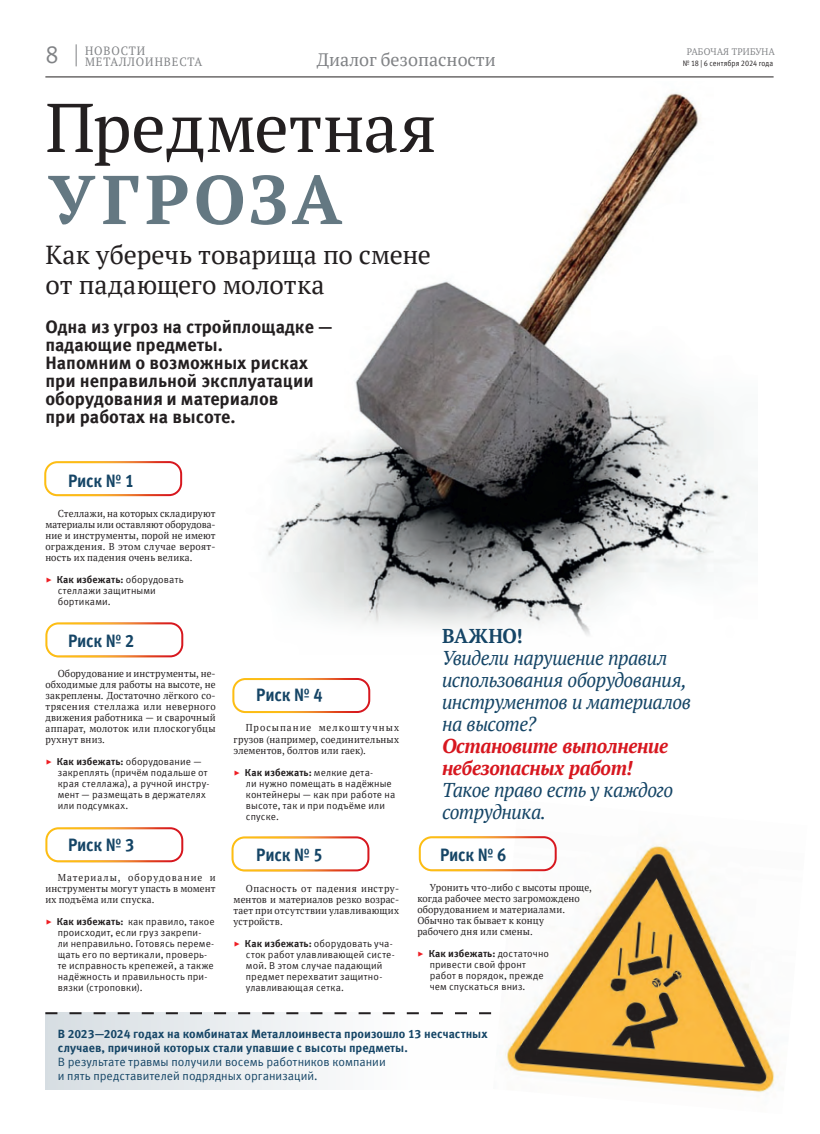
<style>
.page{position:relative;width:820px;height:1134px;background:#fff}
.page>*{position:absolute;margin:0;border:0;box-sizing:border-box;transform-origin:0 0}
.Заголовок_50{font:68.8px/72px "PT Serif";letter-spacing:-.005em;color:#231f20}
.Подзаголовок{font:26px/30px "PT Serif";color:#231f20}
.Цитата_недели{font:italic 20px/22px "PT Serif";letter-spacing:-.025em;color:#154566;scale:.96 1}
.Цитата_недели-2{font:700 20px "PT Serif";letter-spacing:-.005em;color:#154566;scale:.96 1}
.ЛИД{font:700 18px/18px "Meta Offc Pro";color:#231f20}
.Текст_ПОДЗАГ{font:700 18px "Meta Offc Pro";letter-spacing:-.015em;color:#154566;scale:.9 1}
.Колонтитул_рубрика{font:18px "PT Serif";color:#808285}
.Колонка_основной{font:700 12px/14px "Meta Offc Pro";color:#154566}
.t1{font:12px/11px "PT Serif";letter-spacing:.08em;color:#808285;scale:.95 1}
.Текст_основной{font:10px/11px "PT Serif";letter-spacing:.02em;color:#231f20;text-align:justify;scale:.96 1}
.t2{font:10px/11px "Meta Offc Pro Norm";letter-spacing:.01em;color:#231f20}
.t3{font:10px "Charter C";letter-spacing:.03em;color:#808285;scale:.92 1}
.t4{font:8px "Meta Offc Pro Norm";letter-spacing:.005em;color:#231f20;scale:.9 1}
.s1{font-family:"Meta Offc Pro Norm";font-size:25px}
.s2{font-weight:700;color:#647882}
.s3{font-family:"Modern Pictograms";font-size:12px;color:#ee1d23}
.s4{font-family:"Meta Offc Pro";font-weight:700}
.s5{font-weight:700;color:#d7171f}
.s6{font-family:"Meta Offc Pro Norm";font-weight:400}
</style>
<div class="page">
<hr style="left:45px;top:77px;width:728px;height:1px;background:#231f20">
<svg style="left:76px;top:44px;width:1px;height:22px"></svg>
<svg style="left:45px;top:1014px;width:446px;height:75px"></svg>
<svg style="left:45px;top:1012px;width:447px;height:2px"></svg>
<img style="left:493px;top:836px;width:285px;height:256px">
<img style="left:268px;top:92px;width:488px;height:543px">
<div style="left:44px;top:461px;width:138px;height:35px;border:2px solid #fdbe12;border-radius:12px"></div>
<div style="left:45px;top:622px;width:138px;height:35px;border:2px solid #fdbe12;border-radius:12px"></div>
<div style="left:45px;top:827px;width:138px;height:35px;border:2px solid #fdbe12;border-radius:12px"></div>
<div style="left:231px;top:836px;width:138px;height:35px;border:2px solid #fdbe12;border-radius:12px"></div>
<div style="left:232px;top:678px;width:138px;height:35px;border:2px solid #fdbe12;border-radius:12px"></div>
<div style="left:418px;top:836px;width:138px;height:35px;border:2px solid #fdbe12;border-radius:12px"></div>
<p class="t1" style="left:85px;top:45px;width:125px;text-indent:-40px"><span class="s1">8</span> НОВОСТИ<br>МЕТАЛЛОИНВЕСТА</p>
<p class="t3" style="left:686px;top:46px;width:97px">РАБОЧАЯ ТРИБУНА</p>
<p class="Колонтитул_рубрика" style="left:317px;top:48px;width:180px">Диалог безопасности</p>
<p class="t4" style="left:682px;top:58px;width:102px">№ 18 | 6 сентября 2024 года</p>
<p class="Заголовок_50" style="left:45px;top:91px;width:392px">Предметная<br><span class="s2">УГРОЗА</span></p>
<p class="Подзаголовок" style="left:45px;top:240px;width:387px">Как уберечь товарища по смене от падающего молотка</p>
<p class="ЛИД" style="left:45px;top:316px;width:288px">Одна из угроз на стройплощадке — падающие предметы.<br>Напомним о возможных рисках при неправильной эксплуатации оборудования и материалов<br>при работах на высоте.</p>
<p class="Текст_ПОДЗАГ" style="left:68px;top:466px;width:75px">Риск № 1</p>
<p class="Текст_основной" style="left:45px;top:508px;width:179px;text-indent:12px">Стеллажи, на которых складируют материалы или оставляют оборудова&shy;ние и инструменты, порой не имеют ограждения. В этом случае вероят&shy;ность их падения очень велика.</p>
<p class="t2" style="left:58px;top:574px;width:127px;text-indent:-12px"><span class="s3">&gt;</span> <span class="s4">Как избежать:</span> оборудовать стеллажи защитными бортиками.</p>
<p class="Текст_ПОДЗАГ" style="left:68px;top:626px;width:75px">Риск № 2</p>
<p class="Текст_основной" style="left:45px;top:668px;width:179px;text-indent:12px">Оборудование и инструменты, не&shy;обходимые для работы на высоте, не закреплены. Достаточно лёгкого со&shy;трясения стеллажа или неверного движения работника — и сварочный аппарат, молоток или плоскогубцы рухнут вниз.</p>
<p class="t2" style="left:58px;top:756px;width:153px;text-indent:-12px"><span class="s3">&gt;</span> <span class="s4">Как избежать:</span> оборудование — закреплять (причём подальше от края стеллажа), а ручной инстру&shy;мент — размещать в держателях или подсумках.</p>
<p class="Текст_ПОДЗАГ" style="left:68px;top:830px;width:75px">Риск № 3</p>
<p class="Текст_основной" style="left:45px;top:872px;width:179px;text-indent:12px">Материалы, оборудование и инструменты могут упасть в момент их подъёма или спуска.</p>
<p class="t2" style="left:58px;top:916px;width:158px;text-indent:-12px"><span class="s3">&gt;</span> <span class="s4">Как избежать:</span> как правило, такое происходит, если груз закрепи-<br>ли неправильно. Готовясь переме&shy;щать его по вертикали, проверь&shy;те исправность крепежей, а также надёжность и правильность при&shy;вязки (строповки).</p>
<p class="Цитата_недели-2" style="left:442px;top:622px;width:86px">ВАЖНО!</p>
<p class="Цитата_недели" style="left:442px;top:646px;width:261px">Увидели нарушение правил использования оборудования, инструментов и материалов на высоте?<br><span class="s5">Остановите выполнение небезопасных работ!<br></span>Такое право есть у каждого сотрудника.</p>
<p class="Текст_ПОДЗАГ" style="left:440px;top:840px;width:75px">Риск № 6</p>
<p class="Текст_основной" style="left:417px;top:882px;width:183px;text-align:left;text-indent:12px">Уронить что-либо с высоты проще, когда рабочее место загромождено оборудованием и материалами.<br>Обычно так бывает к концу<br>рабочего дня или смены.</p>
<p class="t2" style="left:429px;top:948px;width:121px;text-indent:-12px"><span class="s3">&gt;</span> <span class="s4">Как избежать:</span> достаточно привести свой фронт работ в порядок, прежде чем спускаться вниз.</p>
<p class="Колонка_основной" style="left:58px;top:1026px;width:431px">В 2023—2024 годах на комбинатах Металлоинвеста произошло 13 несчастных случаев, причиной которых стали упавшие с высоты предметы.<br><span class="s6">В результате травмы получили восемь работников компании<br>и пять представителей подрядных организаций.</span></p>
<p class="Текст_ПОДЗАГ" style="left:256px;top:681px;width:75px">Риск № 4</p>
<p class="Текст_основной" style="left:233px;top:722px;width:174px;text-indent:12px">Просыпание мелкоштучных грузов (например, соединительных элементов, болтов или гаек).</p>
<p class="t2" style="left:246px;top:766px;width:151px;text-indent:-12px"><span class="s3">&gt;</span> <span class="s4">Как избежать:</span> мелкие дета-<br>ли нужно помещать в надёжные контейнеры — как при работе на высоте, так и при подъёме или спуске.</p>
<p class="Текст_ПОДЗАГ" style="left:256px;top:841px;width:75px">Риск № 5</p>
<p class="Текст_основной" style="left:233px;top:882px;width:174px;text-indent:12px">Опасность от падения инстру&shy;ментов и материалов резко возрас&shy;тает при отсутствии улавливающих устройств.</p>
<p class="t2" style="left:246px;top:937px;width:150px;text-indent:-12px"><span class="s3">&gt;</span> <span class="s4">Как избежать:</span> оборудовать уча&shy;сток работ улавливающей систе&shy;мой. В этом случае падающий предмет перехватит защитно&shy;улавливающая сетка.</p>
</div>
